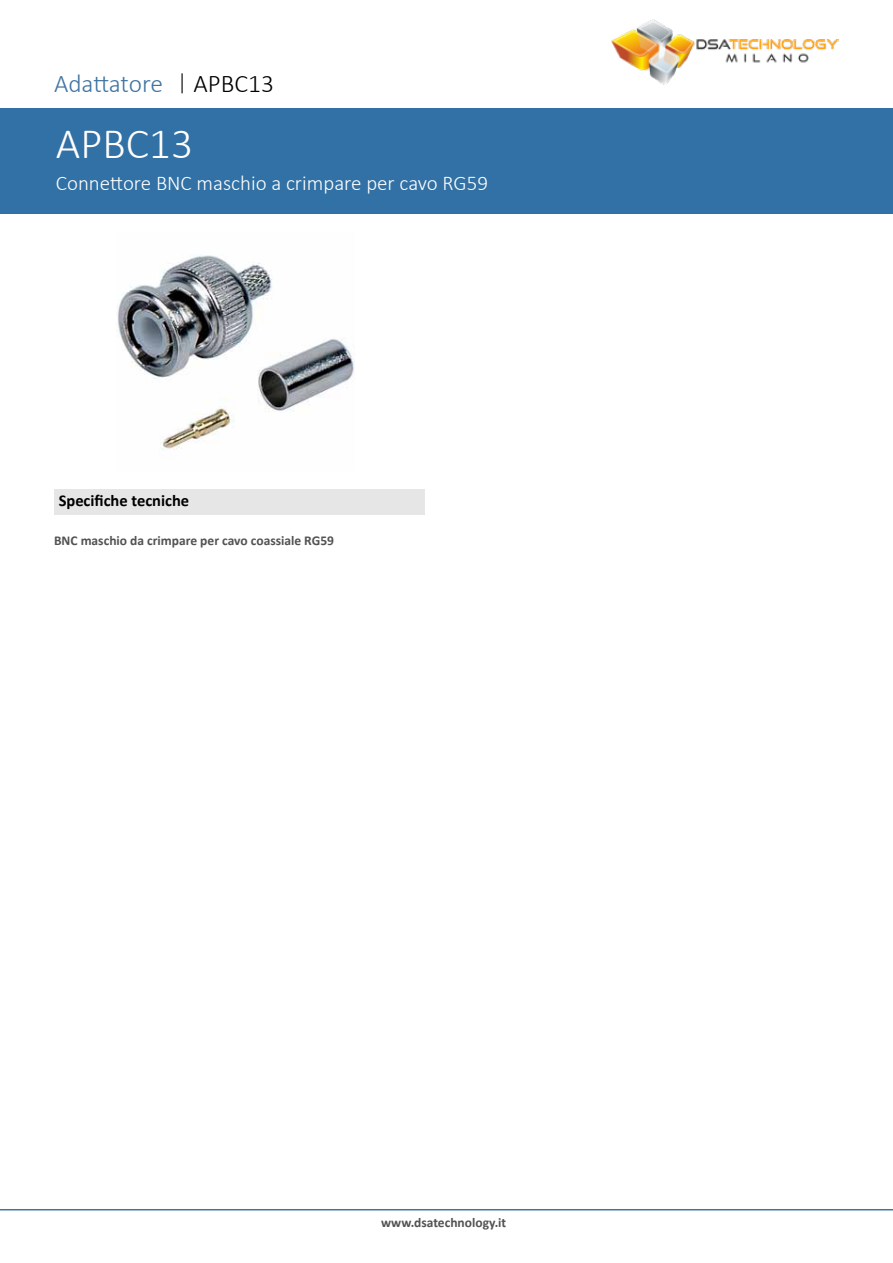
<style>
.page{position:relative;width:893px;height:1263px;background:#fff}
.page>*{position:absolute;margin:0;border:0;box-sizing:border-box;transform-origin:0 0}
.t1{font:300 43.5px "Calibri";color:#fffefd}
.t2{font:300 25.5px "Calibri";color:#4074a3}
.t3{font:300 21px "Calibri";color:#fffefd}
.t4{font:700 16.5px "Calibri";color:#000}
.t5{font:700 13.5px "Calibri";color:#525252}
.s1{color:#000}
</style>
<div class="page">
<div style="left:0;top:109px;width:893px;height:105px;background:#3171a5"></div>
<hr style="left:181px;top:73px;width:2px;height:20px;background:#000">
<div style="left:54px;top:489px;width:371px;height:25px;background:#e6e6e6"></div>
<hr style="left:0;top:1209px;width:893px;height:1px;background:#3d75a4">
<img style="left:116px;top:255px;width:238px;height:195px">
<img style="left:611px;top:19px;width:228px;height:66px">
<h2 class="t2" style="left:54px;top:68px;width:221px">Adattatore <span class="s1">APBC13</span></h2>
<h1 class="t1" style="left:56px;top:117px;width:139px">APBC13</h1>
<h3 class="t3" style="left:56px;top:170px;width:434px">Connettore BNC maschio a crimpare per cavo RG59</h3>
<p class="t4" style="left:59px;top:489px;width:132px">Specifiche tecniche</p>
<p class="t5" style="left:54px;top:531px;width:282px">BNC maschio da crimpare per cavo coassiale RG59</p>
<p class="t5" style="left:381px;top:1213px;width:127px">www.dsatechnology.it</p>
</div>
